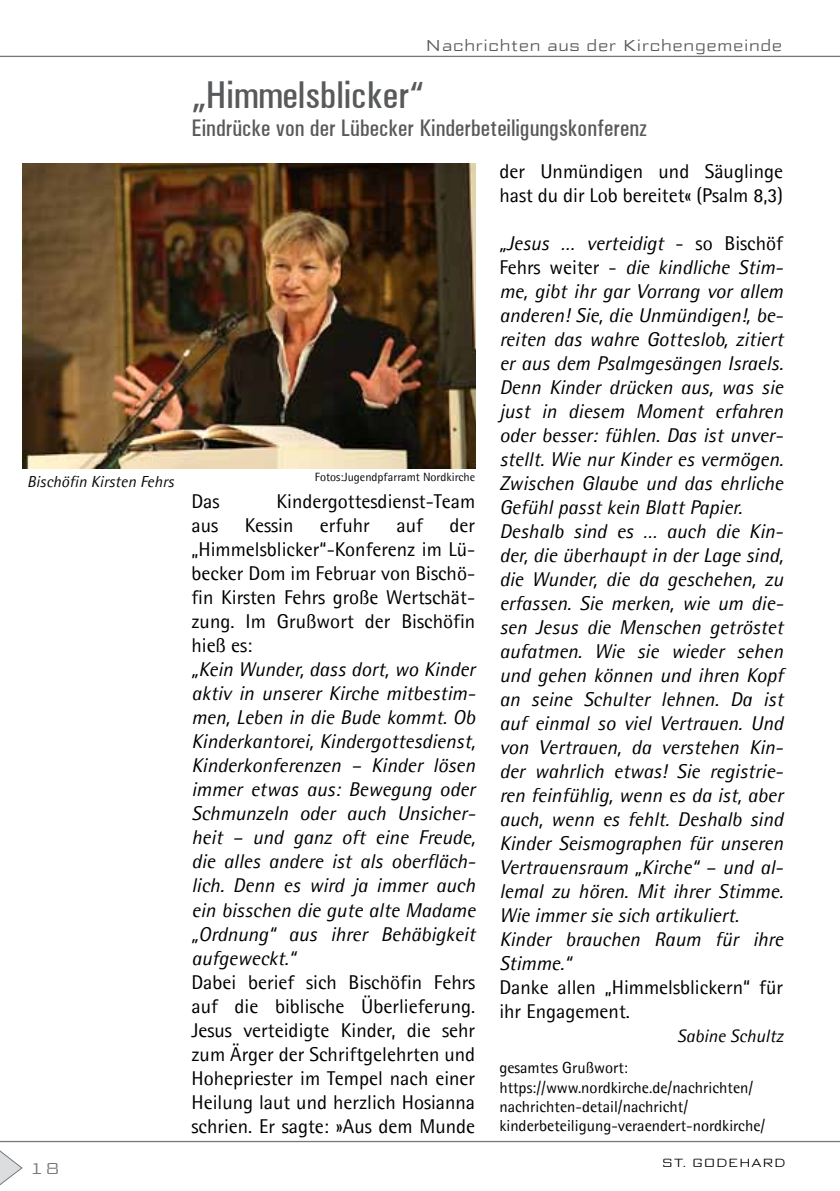
<style>
.page{position:relative;width:840px;height:1191px;background:#fff}
.page>*{position:absolute;margin:0;border:0;box-sizing:border-box;transform-origin:0 0}
.t1{font:500 condensed 38.8px "Univers";color:#58595b}
.t2{font:500 condensed 24px "Univers";color:#58595b}
.t3{font:italic 20px/24px "Agfa Rotis Semisans";color:#000;text-align:justify}
.t4{font:20px/24px "Agfa Rotis Semisans";color:#000;text-align:justify}
.t5{font:italic 18px "Agfa Rotis Semisans";color:#000}
.t6{font:16px/19.2px "Agfa Rotis Semisans";color:#000}
.t7{font:300 16px "Morris Sans Com";color:#58595b}
.t8{font:italic 16px "Agfa Rotis Semisans";color:#0a0a0b}
.t9{font:300 16px "Morris Sans Com";color:#77787b}
.t10{font:12px "Agfa Rotis Semisans";color:#0a0a0b}
.t11{font:300 12px "Morris Sans Com";color:#000}
.s1{font-style:normal}
</style>
<div class="page">
<svg style="left:0;top:1140px;width:839px;height:46px"></svg>
<svg style="left:0;top:55px;width:839px;height:2px;background:#a9a9ab"></svg>
<img style="left:23px;top:163px;width:452px;height:305px">
<p class="t7" style="left:425px;top:34px;width:358px">Nachrichten aus der Kirchengemeinde</p>
<h1 class="t1" style="left:191px;top:72px;width:233px">„Himmelsblicker“</h1>
<p class="t2" style="left:191px;top:114px;width:457px">Eindrücke von der Lübecker Kinderbeteiligungskonferenz</p>
<p class="t8" style="left:27px;top:471px;width:148px">Bischöfin Kirsten Fehrs</p>
<p class="t10" style="left:315px;top:470px;width:162px">Fotos:Jugendpfarramt Nordkirche</p>
<p class="t9" style="left:29px;top:1157px;width:33px">18</p>
<p class="t4" style="left:191px;top:489px;width:30px">Das</p>
<p class="t4" style="left:276px;top:489px;width:200px">Kindergottesdienst-Team</p>
<p class="t4" style="left:191px;top:513px;width:28px">aus</p>
<p class="t4" style="left:244px;top:513px;width:50px">Kessin</p>
<p class="t4" style="left:320px;top:513px;width:51px">erfuhr</p>
<p class="t4" style="left:396px;top:513px;width:28px">auf</p>
<p class="t4" style="left:191px;top:513px;width:285px;text-indent:258px">der „Himmelsblicker“-Konferenz im Lü&shy;becker Dom im Februar von Bischö&shy;fin Kirsten Fehrs große Wertschät&shy;zung. Im Grußwort der Bischöfin hieß es:</p>
<p class="t3" style="left:191px;top:657px;width:285px">„Kein Wunder, dass dort, wo Kinder aktiv in unserer Kirche mitbestim&shy;men, Leben in die Bude kommt. Ob Kinderkantorei, Kindergottesdienst, Kinderkonferenzen – Kinder lösen immer etwas aus: Bewegung oder Schmunzeln oder auch Unsicher&shy;heit – und ganz oft eine Freude, die alles andere ist als oberfläch&shy;lich. Denn es wird ja immer auch ein bisschen die gute alte Madame „Ordnung“ aus ihrer Behäbigkeit aufgeweckt.“</p>
<p class="t4" style="left:191px;top:969px;width:285px">Dabei berief sich Bischöfin Fehrs auf die biblische Überlieferung.<br>Jesus verteidigte Kinder, die sehr zum Ärger der Schriftgelehrten und Hohepriester im Tempel nach einer Heilung laut und herzlich Hosianna schrien. Er sagte: »Aus dem Munde</p>
<p class="t4" style="left:499px;top:159px;width:285px">der Unmündigen und Säuglinge hast du dir Lob bereitet« (Psalm 8,3)</p>
<p class="t3" style="left:499px;top:231px;width:285px;text-align:left">„Jesus … verteidigt <span class="s1">- so Bischöf<br>Fehrs weiter -</span> die kindliche Stim&shy;me, gibt ihr gar Vorrang vor allem anderen! Sie, die Unmündigen!, be&shy;reiten das wahre Gotteslob, zitiert er aus dem Psalmgesängen Israels.<br>Denn Kinder drücken aus, was sie just in diesem Moment erfahren oder besser: fühlen. Das ist unver&shy;stellt. Wie nur Kinder es vermögen.<br>Zwischen Glaube und das ehrliche<br>Gefühl passt kein Blatt Papier.<br>Deshalb sind es … auch die Kin&shy;der, die überhaupt in der Lage sind, die Wunder, die da geschehen, zu erfassen. Sie merken, wie um die&shy;sen Jesus die Menschen getröstet aufatmen. Wie sie wieder sehen und gehen können und ihren Kopf an seine Schulter lehnen. Da ist auf einmal so viel Vertrauen. Und von Vertrauen, da verstehen Kin&shy;der wahrlich etwas! Sie registrie&shy;ren feinfühlig, wenn es da ist, aber auch, wenn es fehlt. Deshalb sind<br>Kinder Seismographen für unseren<br>Vertrauensraum „Kirche“ – und al&shy;lemal zu hören. Mit ihrer Stimme.<br>Wie immer sie sich artikuliert.<br>Kinder brauchen Raum für ihre<br>Stimme.“</p>
<p class="t4" style="left:499px;top:975px;width:285px">Danke allen „Himmelsblickern“ für ihr Engagement.</p>
<p class="t5" style="left:676px;top:1025px;width:108px">Sabine Schultz</p>
<p class="t6" style="left:499px;top:1058px;width:267px">gesamtes Grußwort: https://www.nordkirche.de/nachrichten/ nachrichten-detail/nachricht/ kinderbeteiligung-veraendert-nordkirche/</p>
<p class="t11" style="left:661px;top:1154px;width:125px">St. Godehard</p>
</div>
